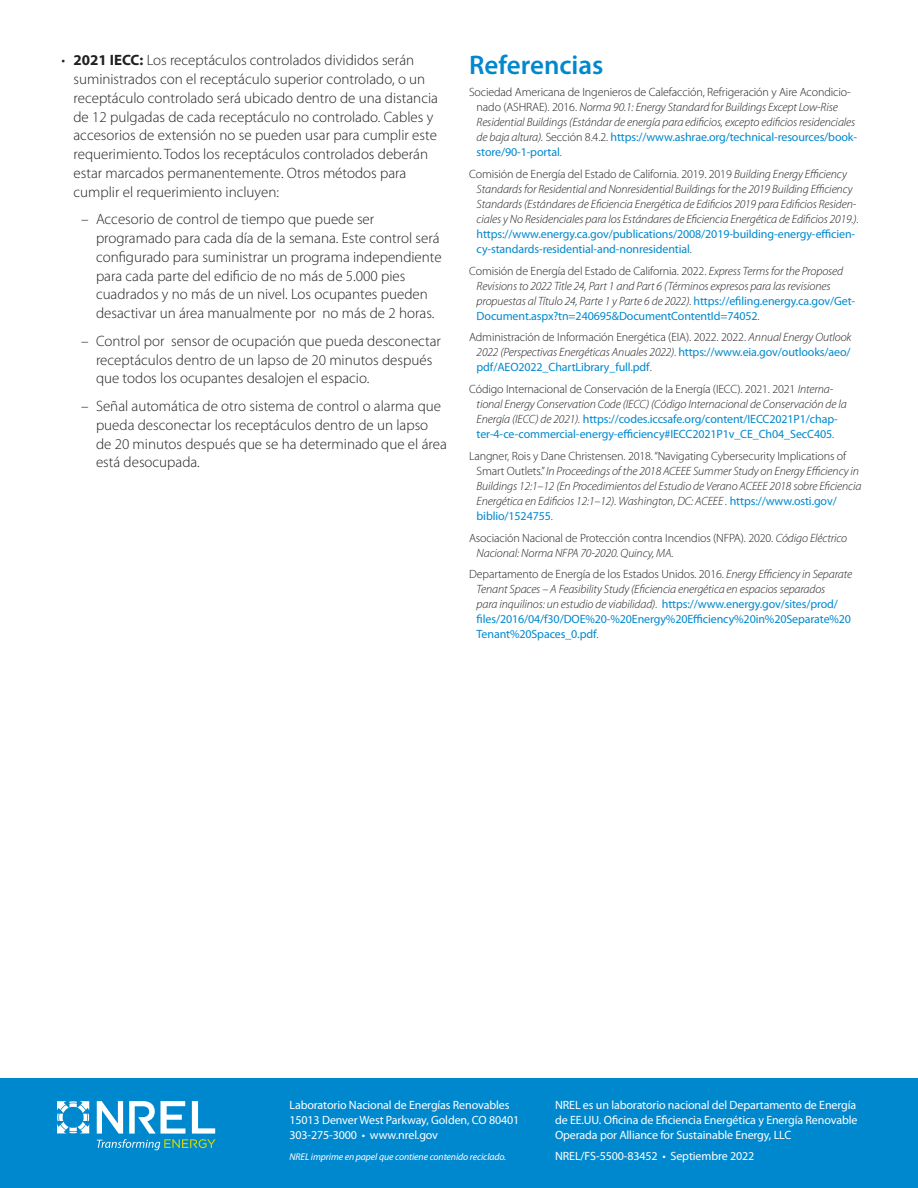
<style>
.page{position:relative;width:918px;height:1188px;background:#fff}
.page>*{position:absolute;margin:0;border:0;box-sizing:border-box;transform-origin:0 0}
.t1{font:600 27px "Myriad Pro";color:#0088ce}
.t2{font:300 15px/18.8px "Myriad Pro";color:#231f20}
.Footnote{font:italic 300 12px/15px "Myriad Pro";letter-spacing:-.01em;color:#231f20}
.Footnote-2{font:12px/15px "Myriad Pro";letter-spacing:-.01em;color:#0088ce;text-align:justify}
.Boilerplate{font:12px/15px "Myriad Pro";letter-spacing:-.01em;color:#fff}
.Footnote-3{font:300 12px/15px "Myriad Pro";letter-spacing:-.01em;color:#231f20}
.Recycled_Content{font:italic 9.75px "Myriad Pro";letter-spacing:-.01em;color:#fff}
.s1{font-weight:700}
.s2{font-style:normal}
.s3{font-weight:400;font-style:normal;color:#0088ce}
.s4{font-weight:300;color:#231f20}
.s5{font-weight:300;font-style:italic;color:#231f20}
.s6{font-style:italic}
</style>
<div class="page">
<div style="left:0;top:1078px;width:918px;height:110px;background:#0088ce"></div>
<svg style="left:57px;top:1101px;width:32px;height:33px"></svg>
<svg style="left:97px;top:1101px;width:119px;height:49px"></svg>
<p class="t2" style="left:74px;top:51px;width:366px;text-indent:-12px">• <span class="s1">2021 IECC:</span> Los receptáculos controlados divididos serán suministrados con el receptáculo superior controlado, o un receptáculo controlado será ubicado dentro de una distancia de 12 pulgadas de cada receptáculo no controlado. Cables y accesorios de extensión no se pueden usar para cumplir este requerimiento. Todos los receptáculos controlados deberán estar marcados permanentemente. Otros métodos para cumplir el requerimiento incluyen:</p>
<p class="t2" style="left:96px;top:210px;width:347px;text-indent:-15px">– Accesorio de control de tiempo que puede ser programado para cada día de la semana. Este control será configurado para suministrar un programa independiente para cada parte del edificio de no más de 5.000 pies cuadrados y no más de un nivel. Los ocupantes pueden desactivar un área manualmente por no más de 2 horas.</p>
<p class="t2" style="left:96px;top:331px;width:347px;text-indent:-15px">– Control por sensor de ocupación que pueda desconectar receptáculos dentro de un lapso de 20 minutos después que todos los ocupantes desalojen el espacio.</p>
<p class="t2" style="left:96px;top:396px;width:352px;text-indent:-15px">– Señal automática de otro sistema de control o alarma que pueda desconectar los receptáculos dentro de un lapso de 20 minutos después que se ha determinado que el área está desocupada.</p>
<h1 class="t1" style="left:469px;top:48px;width:136px">Referencias</h1>
<p class="Footnote" style="left:477px;top:84px;width:382px;text-indent:-8px"><span class="s2">Sociedad Americana de Ingenieros de Calefacción, Refrigeración y Aire Acondicio&shy;nado (ASHRAE). 2016.</span> Norma 90.1: Energy Standard for Buildings Except Low-Rise Residential Buildings (Estándar de energía para edificios, excepto edificios residenciales de baja altura). <span class="s2">Sección 8.4.2.</span> <span class="s3">https://www.ashrae.org/technical-resources/book&shy;store/90-1-portal</span><span class="s2">.</span></p>
<p class="Footnote" style="left:477px;top:166px;width:384px;text-indent:-8px"><span class="s2">Comisión de Energía del Estado de California. 2019. 2019</span> Building Energy Efficiency Standards for Residential and Nonresidential Buildings for the 2019 Building Efficiency Standards (Estándares de Eficiencia Energética de Edificios 2019 para Edificios Residen&shy;ciales y No Residenciales para los Estándares de Eficiencia Energética de Edificios 2019.). <span class="s3">https://www.energy.ca.gov/publications/2008/2019-building-energy-efficien&shy;cy-standards-residential-and-nonresidential</span><span class="s2">.</span></p>
<p class="Footnote" style="left:477px;top:263px;width:380px;text-indent:-8px"><span class="s2">Comisión de Energía del Estado de California. 2022.</span> Express Terms for the Proposed Revisions to 2022 Title 24, Part 1 and Part 6 (Términos expresos para las revisiones propuestas al Título 24, Parte 1 y Parte 6 de 2022). <span class="s3">https://efiling.energy.ca.gov/Get-Document.aspx?tn=240695&amp;DocumentContentId=74052</span><span class="s2">.</span></p>
<p class="Footnote-2" style="left:477px;top:330px;width:376px;text-indent:-8px"><span class="s4">Administración de Información Energética (EIA). 2022. 2022.</span> <span class="s5">Annual Energy Outlook 2022 (Perspectivas Energéticas Anuales 2022).</span> https://www.eia.gov/outlooks/aeo/ pdf/AEO2022_ChartLibrary_full.pdf<span class="s4">.</span></p>
<p class="Footnote-2" style="left:477px;top:381px;width:372px;text-align:left;text-indent:-8px"><span class="s4">Código Internacional de Conservación de la Energía (IECC). 2021. 2021</span> <span class="s5">Interna&shy;tional Energy Conservation Code (IECC) (Código Internacional de Conservación de la Energía (IECC) de 2021).</span> https://codes.iccsafe.org/content/IECC2021P1/chap&shy;ter-4-ce-commercial-energy-efficiency#IECC2021P1v_CE_Ch04_SecC405<span class="s4">.</span></p>
<p class="Footnote" style="left:477px;top:448px;width:386px;text-indent:-7px"><span class="s2">Langner, Rois y Dane Christensen. 2018. “Navigating Cybersecurity Implications of Smart Outlets.”</span> In Proceedings of the 2018 ACEEE Summer Study on Energy Efficiency in Buildings 12:1–12 (En Procedimientos del Estudio de Verano ACEEE 2018 sobre Eficiencia Energética en Edificios 12:1–12). Washington, DC: ACEEE . <span class="s3">https://www.osti.gov/ biblio/1524755</span><span class="s2">.</span></p>
<p class="Footnote-3" style="left:477px;top:530px;width:372px;text-indent:-8px">Asociación Nacional de Protección contra Incendios (NFPA). 2020. <span class="s6">Código Eléctrico<br>Nacional: Norma NFPA 70-2020. Quincy, MA.</span></p>
<p class="Footnote" style="left:477px;top:567px;width:377px;text-indent:-8px"><span class="s2">Departamento de Energía de los Estados Unidos. 2016.</span> Energy Efficiency in Separate Tenant Spaces – A Feasibility Study (Eficiencia energética en espacios separados<br>para inquilinos: un estudio de viabilidad). <span class="s3">https://www.energy.gov/sites/prod/ files/2016/04/f30/DOE%20-%20Energy%20Efficiency%20in%20Separate%20<br>Tenant%20Spaces_0.pdf</span><span class="s2">.</span></p>
<p class="Boilerplate" style="left:290px;top:1097px;width:231px">Laboratorio Nacional de Energías Renovables<br>15013 Denver West Parkway, Golden, CO 80401<br>303-275-3000 • www.nrel.gov</p>
<p class="Recycled_Content" style="left:290px;top:1151px;width:218px">NREL imprime en papel que contiene contenido reciclado.</p>
<p class="Boilerplate" style="left:555px;top:1097px;width:304px;text-align:justify">NREL es un laboratorio nacional del Departamento de Energía de EE.UU. Oficina de Eficiencia Energética y Energía Renovable Operada por Alliance for Sustainable Energy, LLC</p>
<p class="Boilerplate" style="left:555px;top:1148px;width:201px">NREL/FS-5500-83452 • Septiembre 2022</p>
</div>
